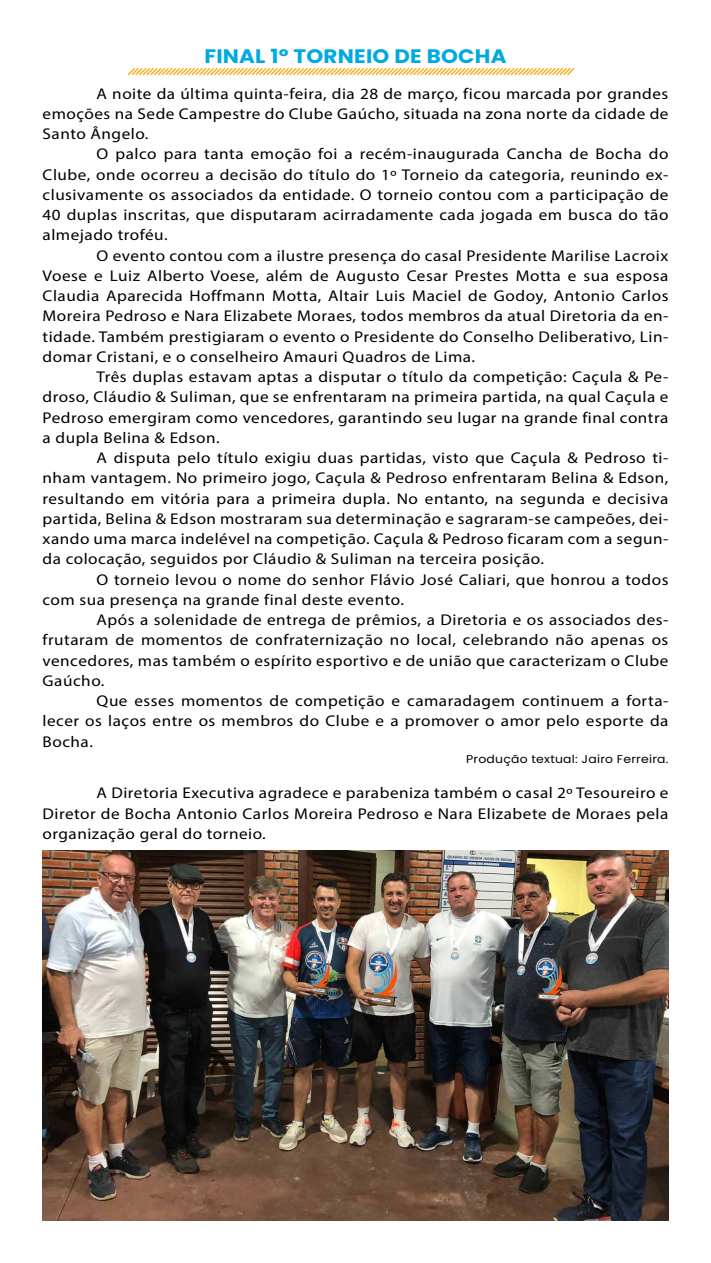
<style>
.page{position:relative;width:711px;height:1263px;background:#fff}
.page>*{position:absolute;margin:0;border:0;box-sizing:border-box;transform-origin:0 0}
.t1{font:700 19.5px "Poppins";letter-spacing:.01em;color:#00a9e1;scale:1.1 1}
.t2{font:15.6px/20.2px "Myriad Pro";letter-spacing:.03em;color:#000;text-align:justify;scale:1.1 1}
.t3{font:11.25px "Poppins";letter-spacing:.02em;color:#000;scale:1.1 1}
</style>
<div class="page">
<svg style="left:127px;top:68px;width:448px;height:8px"></svg>
<img style="left:43px;top:850px;width:625px;height:370px">
<p class="t1" style="left:204px;top:45px;width:276px">FINAL 1º TORNEIO DE BOCHA</p>
<p class="t2" style="left:43px;top:83px;width:570px;text-indent:54px">A noite da última quinta-feira, dia 28 de março, ficou marcada por grandes emoções na Sede Campestre do Clube Gaúcho, situada na zona norte da cidade de Santo Ângelo.</p>
<p class="t2" style="left:43px;top:144px;width:570px;text-indent:54px">O palco para tanta emoção foi a recém-inaugurada Cancha de Bocha do Clube, onde ocorreu a decisão do título do 1º Torneio da categoria, reunindo ex&shy;clusivamente os associados da entidade. O torneio contou com a participação de 40 duplas inscritas, que disputaram acirradamente cada jogada em busca do tão almejado troféu.</p>
<p class="t2" style="left:43px;top:245px;width:570px;text-indent:54px">O evento contou com a ilustre presença do casal Presidente Marilise Lacroix Voese e Luiz Alberto Voese, além de Augusto Cesar Prestes Motta e sua esposa Claudia Aparecida Hoffmann Motta, Altair Luis Maciel de Godoy, Antonio Carlos Moreira Pedroso e Nara Elizabete Moraes, todos membros da atual Diretoria da en&shy;tidade. Também prestigiaram o evento o Presidente do Conselho Deliberativo, Lin&shy;domar Cristani, e o conselheiro Amauri Quadros de Lima.</p>
<p class="t2" style="left:43px;top:367px;width:570px;text-indent:54px">Três duplas estavam aptas a disputar o título da competição: Caçula &amp; Pe&shy;droso, Cláudio &amp; Suliman, que se enfrentaram na primeira partida, na qual Caçula e Pedroso emergiram como vencedores, garantindo seu lugar na grande final contra a dupla Belina &amp; Edson.</p>
<p class="t2" style="left:43px;top:448px;width:570px;text-indent:54px">A disputa pelo título exigiu duas partidas, visto que Caçula &amp; Pedroso ti&shy;nham vantagem. No primeiro jogo, Caçula &amp; Pedroso enfrentaram Belina &amp; Edson, resultando em vitória para a primeira dupla. No entanto, na segunda e decisiva partida, Belina &amp; Edson mostraram sua determinação e sagraram-se campeões, dei&shy;xando uma marca indelével na competição. Caçula &amp; Pedroso ficaram com a segun&shy;da colocação, seguidos por Cláudio &amp; Suliman na terceira posição.</p>
<p class="t2" style="left:43px;top:569px;width:570px;text-indent:54px">O torneio levou o nome do senhor Flávio José Caliari, que honrou a todos com sua presença na grande final deste evento.</p>
<p class="t2" style="left:43px;top:610px;width:570px;text-indent:54px">Após a solenidade de entrega de prêmios, a Diretoria e os associados des&shy;frutaram de momentos de confraternização no local, celebrando não apenas os vencedores, mas também o espírito esportivo e de união que caracterizam o Clube Gaúcho.</p>
<p class="t2" style="left:43px;top:691px;width:570px;text-indent:54px">Que esses momentos de competição e camaradagem continuem a forta&shy;lecer os laços entre os membros do Clube e a promover o amor pelo esporte da Bocha.</p>
<p class="t3" style="left:466px;top:752px;width:185px">Produção textual: Jairo Ferreira.</p>
<p class="t2" style="left:43px;top:783px;width:570px;text-indent:54px">A Diretoria Executiva agradece e parabeniza também o casal 2º Tesoureiro e Diretor de Bocha Antonio Carlos Moreira Pedroso e Nara Elizabete de Moraes pela organização geral do torneio.</p>
</div>
